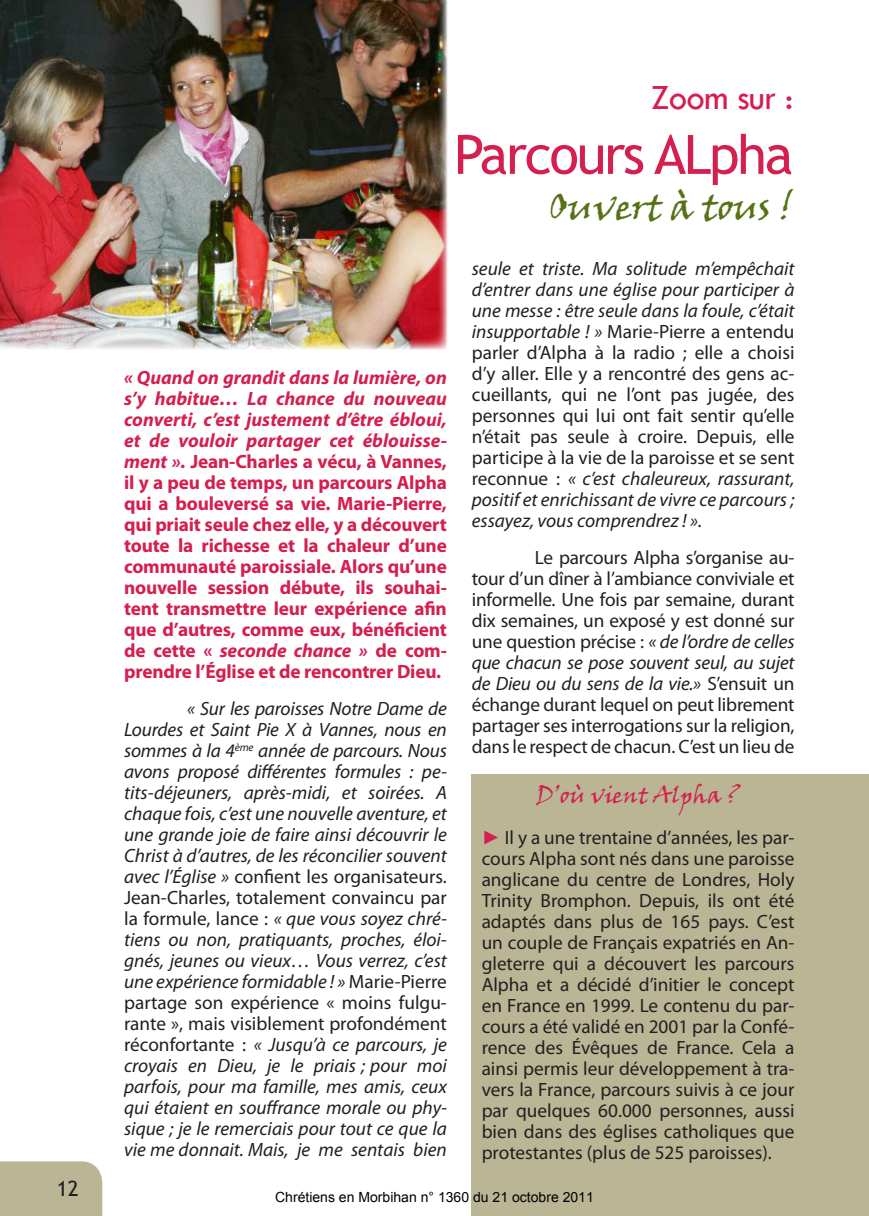
<style>
.page{position:relative;width:869px;height:1216px;background:#fff}
.page>*{position:absolute;margin:0;border:0;box-sizing:border-box;transform-origin:0 0}
.t1{font:54.25px "Trebuchet MS";letter-spacing:-.04em;color:#d41f4f}
.t2{font:36.75px "Viner Hand ITC";letter-spacing:-.02em;color:#577215}
.t3{font:500 36.75px "Tw Cen";letter-spacing:-.02em;color:#d41f4f}
.t4{font:22.75px "Viner Hand ITC";color:#d41f4f}
.t5{font:21px "Trebuchet MS";color:#231f20}
.t6{font:19.25px/21px "Myriad Pro";color:#231f20;text-align:justify}
.t7{font:italic 19.25px/21px "Myriad Pro";color:#231f20;text-align:justify}
.t8{font:700 19.25px/21px "Myriad Pro";letter-spacing:-.01em;color:#d41f4f;text-align:justify}
.t9{font:14px "Arial";color:#000}
.s1{font-style:italic}
.s2{font-style:normal}
.s3{font-family:"Times New Roman";font-style:italic;color:#d41f4f}
</style>
<div class="page">
<div style="left:471px;top:774px;width:397px;height:441px;background:#b9b595"></div>
<img style="left:0;top:0;width:448px;height:349px">
<div style="left:0;top:1161px;width:102px;height:55px;background:#b9b595"></div>
<p class="t5" style="left:57px;top:1176px;width:24px">12</p>
<h2 class="t3" style="left:650px;top:75px;width:143px">Zoom sur :</h2>
<h1 class="t1" style="left:453px;top:123px;width:340px">Parcours ALpha</h1>
<h2 class="t2" style="left:549px;top:184px;width:245px">Ouvert à tous !</h2>
<p class="t8" style="left:124px;top:366px;width:324px"><span class="s1">« Quand on grandit dans la lumière, on s’y habitue… La chance du nouveau converti, c’est justement d’être ébloui, et de vouloir partager cet éblouisse&shy;ment ».</span> Jean-Charles a vécu, à Vannes, il y a peu de temps, un parcours Alpha qui a bouleversé sa vie. Marie-Pierre, qui priait seule chez elle, y a découvert toute la richesse et la chaleur d’une communauté paroissiale. Alors qu’une nouvelle session débute, ils souhai&shy;tent transmettre leur expérience afin que d’autres, comme eux, bénéficient de cette « <span class="s1">seconde chance »</span> de com&shy;prendre l’Église et de rencontrer Dieu.</p>
<p class="t7" style="left:124px;top:697px;width:324px;text-indent:63px">« Sur les paroisses Notre Dame de Lourdes et Saint Pie X à Vannes, nous en sommes à la 4<sup>ème</sup> année de parcours. Nous avons proposé différentes formules : pe&shy;tits-déjeuners, après-midi, et soirées. A chaque fois, c’est une nouvelle aventure, et une grande joie de faire ainsi découvrir le Christ à d’autres, de les réconcilier souvent avec l’Église » <span class="s2">confient les organisateurs.<br>Jean-Charles, totalement convaincu par la formule, lance :</span> « que vous soyez chré&shy;tiens ou non, pratiquants, proches, éloi&shy;gnés, jeunes ou vieux… Vous verrez, c’est une expérience formidable ! » <span class="s2">Marie-Pierre partage son expérience « moins fulgu&shy;rante », mais visiblement profondément réconfortante :</span> « Jusqu’à ce parcours, je croyais en Dieu, je le priais ; pour moi parfois, pour ma famille, mes amis, ceux qui étaient en souffrance morale ou phy&shy;sique ; je le remerciais pour tout ce que la vie me donnait. Mais, je me sentais bien</p>
<p class="t6" style="left:471px;top:258px;width:324px"><span class="s1">seule et triste. Ma solitude m’empêchait d’entrer dans une église pour participer à une messe : être seule dans la foule, c’était insupportable ! »</span> Marie-Pierre a entendu parler d’Alpha à la radio ; elle a choisi d’y aller. Elle y a rencontré des gens ac&shy;cueillants, qui ne l’ont pas jugée, des personnes qui lui ont fait sentir qu’elle n’était pas seule à croire. Depuis, elle participe à la vie de la paroisse et se sent reconnue : <span class="s1">« c’est chaleureux, rassurant, positif et enrichissant de vivre ce parcours ; essayez, vous comprendrez ! ».</span></p>
<p class="t6" style="left:471px;top:546px;width:324px;text-indent:63px">Le parcours Alpha s’organise au&shy;tour d’un dîner à l’ambiance conviviale et informelle. Une fois par semaine, durant dix semaines, un exposé y est donné sur une question précise : <span class="s1">« de l’ordre de celles que chacun se pose souvent seul, au sujet de Dieu ou du sens de la vie.»</span> S’ensuit un échange durant lequel on peut librement partager ses interrogations sur la religion, dans le respect de chacun. C’est un lieu de</p>
<p class="t4" style="left:536px;top:780px;width:205px">D’où vient Alpha ?</p>
<p class="t6" style="left:481px;top:826px;width:314px"><span class="s3">►</span> Il y a une trentaine d’années, les par&shy;cours Alpha sont nés dans une paroisse anglicane du centre de Londres, Holy Trinity Bromphon. Depuis, ils ont été adaptés dans plus de 165 pays. C’est un couple de Français expatriés en An&shy;gleterre qui a découvert les parcours Alpha et a décidé d’initier le concept en France en 1999. Le contenu du par&shy;cours a été validé en 2001 par la Confé&shy;rence des Évêques de France. Cela a ainsi permis leur développement à tra&shy;vers la France, parcours suivis à ce jour par quelques 60.000 personnes, aussi bien dans des églises catholiques que protestantes (plus de 525 paroisses).</p>
<p class="t9" style="left:275px;top:1187px;width:320px">Chrétiens en Morbihan n° 1360 du 21 octobre 2011</p>
</div>
